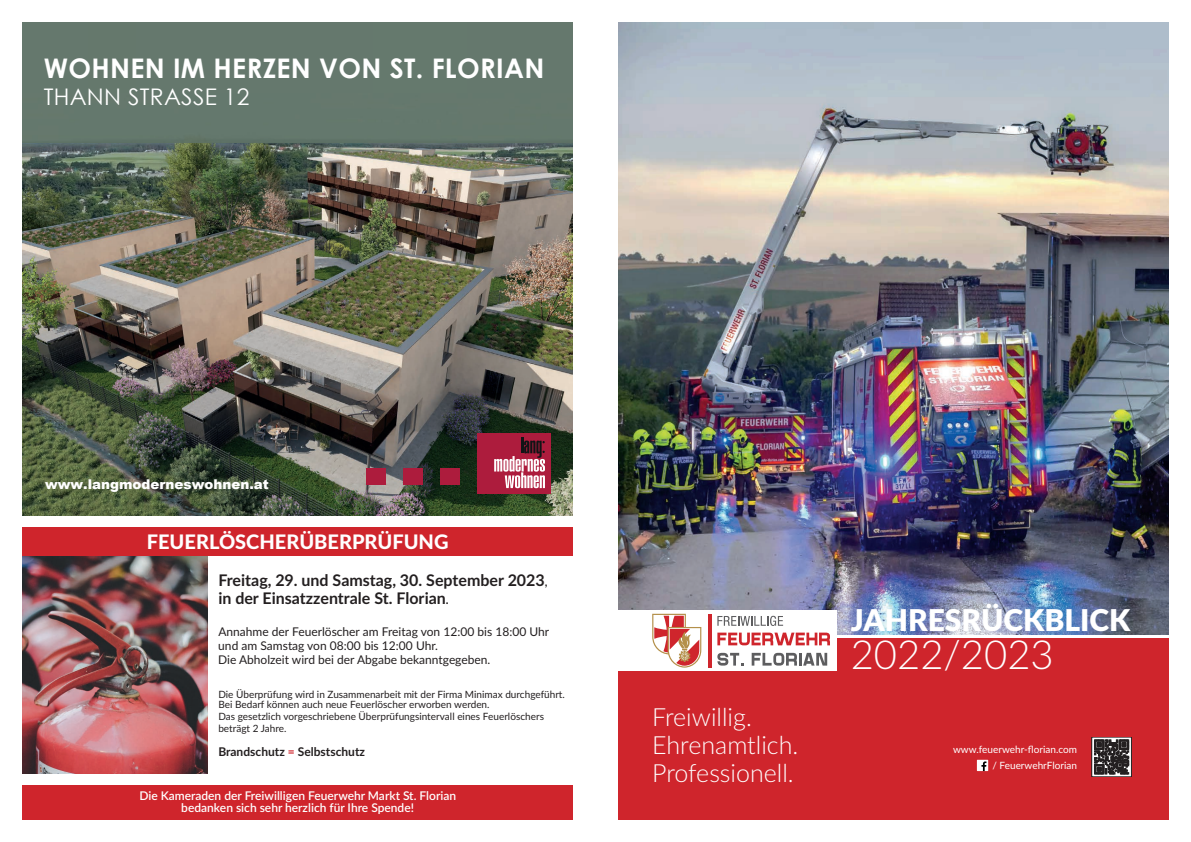
<style>
.page{position:relative;width:1191px;height:842px;background:#fff}
.page>*{position:absolute;margin:0;border:0;box-sizing:border-box;transform-origin:0 0}
.t1{font:300 40px "Lato";color:#fff}
.t2{font:900 30px "Lato";color:#fff}
.t3{font:700 27px "Century Gothic";letter-spacing:.015em;color:#fff}
.t4{font:300 25px/28px "Lato";color:#fff}
.t5{font:22.9px "Century Gothic";letter-spacing:.015em;color:#fff}
.t6{font:800 20px "Lato";color:#fff}
.t7{font:700 16px/18px "Lato";color:#231f20}
.t8{font:900 13.5px "Arial";color:#fff}
.t9{font:12px/14px "Lato";color:#231f20}
.t10{font:600 12px/12px "Lato";color:#fff;text-align:center}
.t11{font:700 12px "Lato";color:#231f20}
.t12{font:10px/10px "Lato";color:#231f20}
.t13{font:10px/16px "Lato";color:#fff;text-align:right}
.s1{font-weight:600;font-size:12px}
.s2{font-size:12px}
.s3{color:#cf252c}
</style>
<div class="page">
<img style="left:618px;top:23px;width:550px;height:612px">
<img style="left:23px;top:94px;width:550px;height:422px">
<div style="left:23px;top:23px;width:550px;height:71px;background:#65786d"></div>
<div style="left:440px;top:468px;width:20px;height:16px;background:#ad1c3d"></div>
<div style="left:403px;top:468px;width:20px;height:16px;background:#ad1c3d"></div>
<div style="left:366px;top:468px;width:20px;height:16px;background:#ad1c3d"></div>
<div style="left:477px;top:433px;width:73px;height:60px;background:#ad1c3d"></div>
<svg style="left:494px;top:437px;width:51px;height:51px"></svg>
<div style="left:618px;top:638px;width:550px;height:181px;background:#cf252c"></div>
<div style="left:595px;top:609px;width:241px;height:61px;background:#fff"></div>
<svg style="left:652px;top:614px;width:49px;height:54px"></svg>
<svg style="left:708px;top:614px;width:3px;height:54px"></svg>
<svg style="left:717px;top:653px;width:26px;height:13px"></svg>
<svg style="left:751px;top:653px;width:76px;height:13px"></svg>
<svg style="left:717px;top:616px;width:66px;height:10px"></svg>
<svg style="left:717px;top:633px;width:113px;height:12px"></svg>
<div style="left:23px;top:785px;width:550px;height:34px;background:#cf252c"></div>
<svg style="left:1093px;top:739px;width:36px;height:36px"></svg>
<svg style="left:1094px;top:740px;width:34px;height:34px"></svg>
<div style="left:977px;top:760px;width:11px;height:11px;background:#fff"></div>
<svg style="left:981px;top:761px;width:5px;height:10px"></svg>
<img style="left:23px;top:556px;width:184px;height:218px">
<div style="left:23px;top:527px;width:550px;height:29px;background:#cf252c"></div>
<h3 class="t3" style="left:44px;top:48px;width:502px">WOHNEN IM HERZEN VON ST. FLORIAN</h3>
<h3 class="t5" style="left:44px;top:81px;width:207px">THANN STRASSE 12</h3>
<h3 class="t8" style="left:45px;top:475px;width:225px">www.langmoderneswohnen.at</h3>
<h3 class="t6" style="left:147px;top:533px;width:303px">FEUERLÖSCHERÜBERPRÜFUNG</h3>
<h3 class="t7" style="left:218px;top:572px;width:331px">Freitag, 29. und Samstag, 30. September 2023<span class="s1">, </span>in der Einsatzzentrale St. Florian<span class="s2">.</span></h3>
<p class="t9" style="left:218px;top:625px;width:332px">Annahme der Feuerlöscher am Freitag von 12:00 bis 18:00 Uhr und am Samstag von 08:00 bis 12:00 Uhr.<br>Die Abholzeit wird bei der Abgabe bekanntgegeben.</p>
<p class="t12" style="left:218px;top:690px;width:348px">Die Überprüfung wird in Zusammenarbeit mit der Firma Minimax durchgeführt.<br>Bei Bedarf können auch neue Feuerlöscher erworben werden.</p>
<p class="t12" style="left:218px;top:711px;width:327px;line-height:12px">Das gesetzlich vorgeschriebene Überprüfungsintervall eines Feuerlöschers beträgt 2 Jahre.</p>
<p class="t11" style="left:218px;top:746px;width:148px">Brandschutz <span class="s3">=</span> Selbstschutz</p>
<p class="t10" style="left:139px;top:790px;width:318px">Die Kameraden der Freiwilligen Feuerwehr Markt St. Florian bedanken sich sehr herzlich für Ihre Spende!</p>
<h3 class="t4" style="left:652px;top:705px;width:148px">Freiwillig.<br>Ehrenamtlich.<br>Professionell.</h3>
<h2 class="t2" style="left:850px;top:607px;width:281px">JAHRESRÜCKBLICK</h2>
<h1 class="t1" style="left:850px;top:637px;width:204px">2022/2023</h1>
<p class="t13" style="left:953px;top:742px;width:126px">www.feuerwehr‐florian.com / FeuerwehrFlorian</p>
</div>
